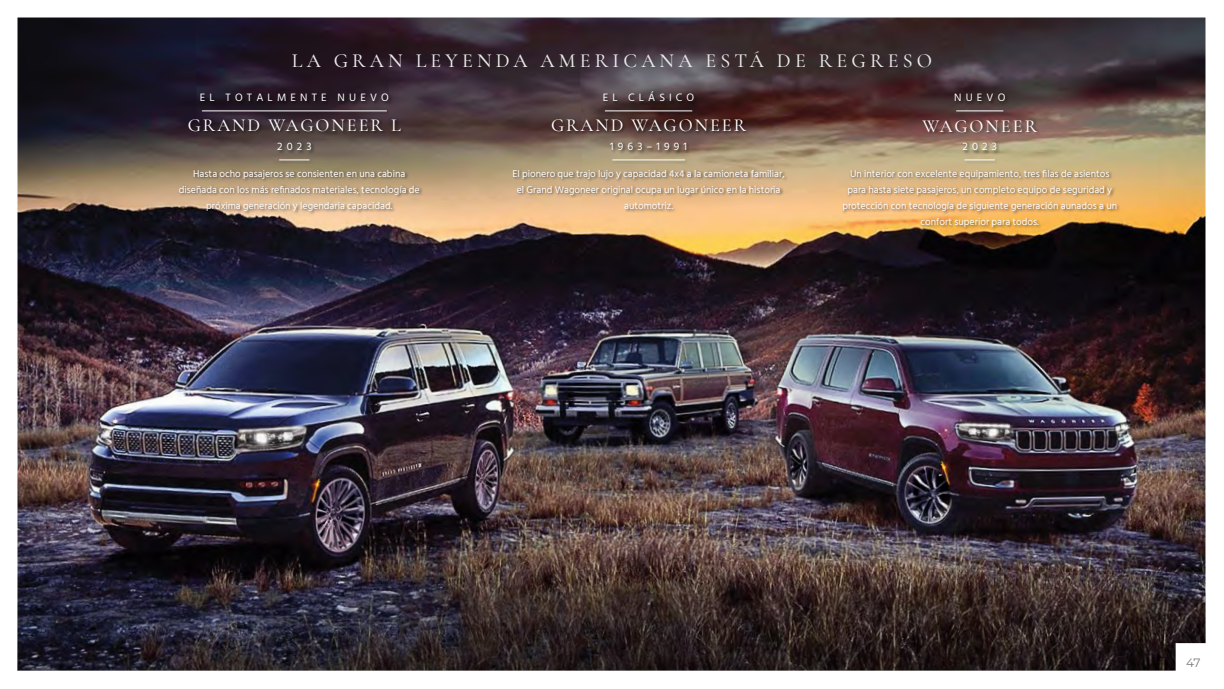
<style>
.page{position:relative;width:1224px;height:689px;background:#fff}
.page>*{position:absolute;margin:0;border:0;box-sizing:border-box;transform-origin:0 0}
.t1{font:500 20px "Cormorant Garamond";letter-spacing:.21em;color:#ebebeb}
.t2{font:500 18.3px "Cormorant Garamond";letter-spacing:.11em;color:#fff}
.t3{font:12px "Montserrat";color:#77787b}
.t4{font:11px "Hind Siliguri";letter-spacing:.38em;color:#fff}
.t5{font:10px/16.1px "Hind Siliguri";color:#fff;text-align:center}
</style>
<div class="page">
<img style="left:18px;top:18px;width:1188px;height:554px">
<svg style="left:18px;top:572px;width:1188px;height:98px;background:#30262a"></svg>
<svg style="left:1175px;top:642px;width:31px;height:29px"></svg>
<div style="left:200px;top:92px;width:193px;height:23px;background:#000;opacity:.5"></div>
<hr style="left:202px;top:111px;width:185px;height:1px;background:#fff">
<div style="left:276px;top:141px;width:39px;height:23px;background:#000;opacity:.5"></div>
<hr style="left:279px;top:160px;width:31px;height:1px;background:#fff">
<div style="left:188px;top:118px;width:217px;height:17px;background:#000;opacity:.5"></div>
<div style="left:178px;top:169px;width:245px;height:46px;background:#000;opacity:.5"></div>
<div style="left:603px;top:90px;width:95px;height:25px;background:#000;opacity:.5"></div>
<hr style="left:605px;top:111px;width:87px;height:1px;background:#fff">
<div style="left:610px;top:141px;width:80px;height:23px;background:#000;opacity:.5"></div>
<hr style="left:612px;top:160px;width:73px;height:1px;background:#fff">
<div style="left:551px;top:118px;width:200px;height:17px;background:#000;opacity:.5"></div>
<div style="left:512px;top:169px;width:276px;height:44px;background:#000;opacity:.5"></div>
<div style="left:954px;top:92px;width:55px;height:23px;background:#000;opacity:.5"></div>
<hr style="left:956px;top:111px;width:47px;height:1px;background:#fff">
<div style="left:962px;top:141px;width:39px;height:23px;background:#000;opacity:.5"></div>
<hr style="left:965px;top:160px;width:30px;height:1px;background:#fff">
<div style="left:921px;top:118px;width:120px;height:18px;background:#000;opacity:.5"></div>
<div style="left:842px;top:169px;width:278px;height:62px;background:#000;opacity:.5"></div>
<h1 class="t1" style="left:292px;top:48px;width:642px">LA GRAN LEYENDA AMERICANA ESTÁ DE REGRESO</h1>
<p class="t4" style="left:200px;top:90px;width:191px">EL TOTALMENTE NUEVO</p>
<p class="t4" style="left:603px;top:90px;width:93px">EL CLÁSICO</p>
<p class="t4" style="left:954px;top:90px;width:53px">NUEVO</p>
<h2 class="t2" style="left:188px;top:114px;width:215px">GRAND WAGONEER L</h2>
<p class="t5" style="left:179px;top:166px;width:243px">Hasta ocho pasajeros se consienten en una cabina diseñada con los más refinados materiales, tecnología de próxima generación y legendaria capacidad.</p>
<p class="t4" style="left:277px;top:139px;width:36px">2023</p>
<h2 class="t2" style="left:551px;top:114px;width:197px">GRAND WAGONEER</h2>
<p class="t5" style="left:513px;top:166px;width:274px">El pionero que trajo lujo y capacidad 4x4 a la camioneta familiar, el Grand Wagoneer original ocupa un lugar único en la historia automotriz.</p>
<p class="t4" style="left:610px;top:139px;width:78px">1963–1991</p>
<h2 class="t2" style="left:922px;top:114px;width:116px">WAGONEER</h2>
<p class="t5" style="left:842px;top:166px;width:276px">Un interior con excelente equipamiento, tres filas de asientos para hasta siete pasajeros, un completo equipo de seguridad y protección con tecnología de siguiente generación aunados a un confort superior para todos.</p>
<p class="t4" style="left:963px;top:139px;width:36px">2023</p>
<p class="t3" style="left:1186px;top:654px;width:16px">47</p>
</div>
